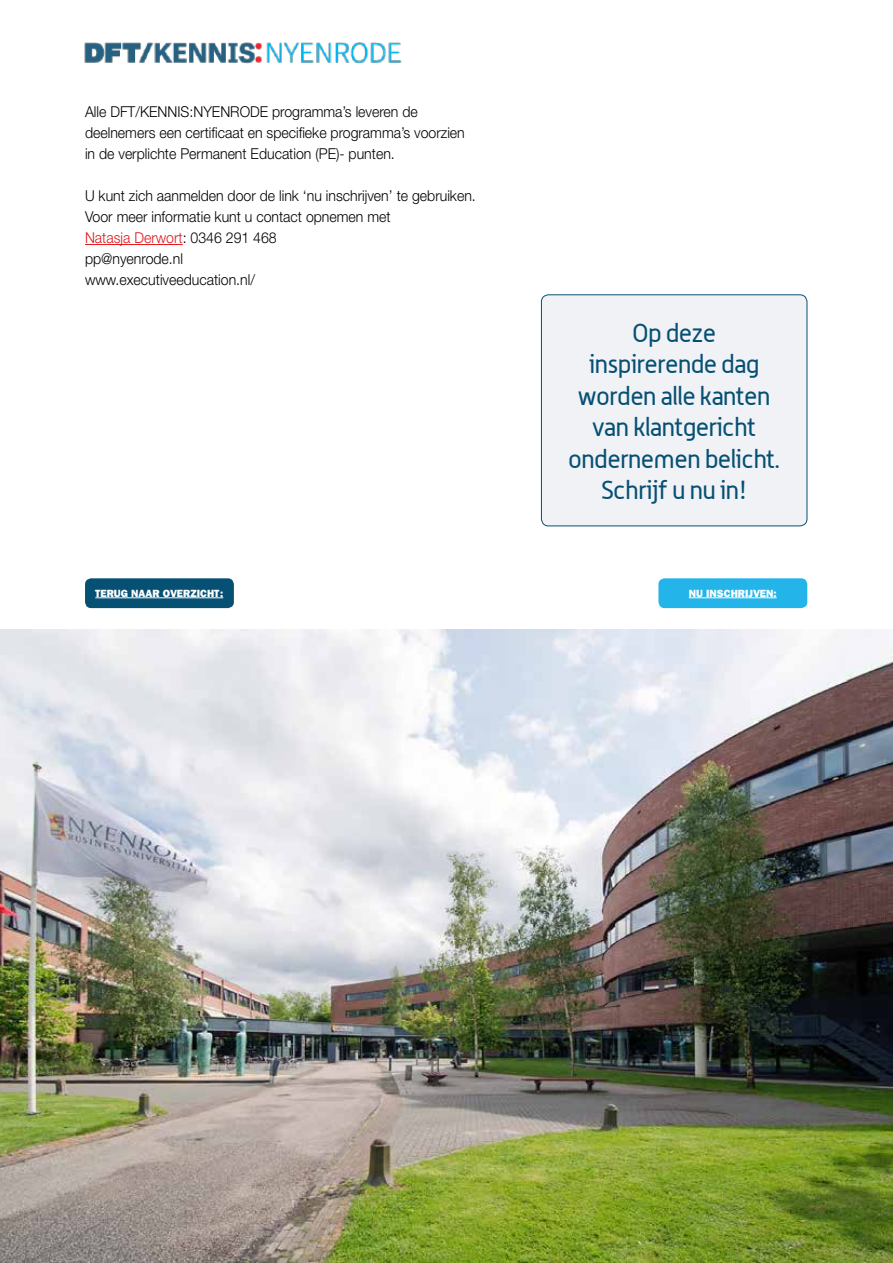
<style>
.page{position:relative;width:893px;height:1263px;background:#fff}
.page>*{position:absolute;margin:0;border:0;box-sizing:border-box;transform-origin:0 0}
.t1{font:25.5px/31.5px "Alwyn";letter-spacing:-.03em;color:#065073;text-align:center}
.t2{font:300 15px/21px "Helvetica Neue LT Pro";color:#000;scale:.94 1}
.t3{font:800 10.5px "Franklin Gothic";color:#fff}
.s1{color:#e1171d}
</style>
<div class="page">
<div style="left:658px;top:578px;width:149px;height:30px;background:#23b4e9;border-radius:6px"></div>
<hr style="left:689px;top:597px;width:88px;height:1px;background:#fff">
<div style="left:85px;top:578px;width:149px;height:30px;background:#065073;border-radius:6px"></div>
<hr style="left:95px;top:597px;width:128px;height:1px;background:#fff">
<img style="left:84px;top:42px;width:318px;height:22px">
<img style="left:0;top:629px;width:892px;height:634px">
<hr style="left:85px;top:244px;width:98px;height:1px;background:#e1171d">
<div style="left:541px;top:295px;width:266px;height:231px;background:#f1f2f6;border-radius:7px"></div>
<div style="left:541px;top:294px;width:266px;height:232px;border:1px solid #065073;border-radius:7px"></div>
<p class="t2" style="left:85px;top:101px;width:406px">Alle DFT/KENNIS:NYENRODE programma’s leveren de deelnemers een certificaat en specifieke programma’s voorzien in de verplichte Permanent Education (PE)- punten.</p>
<p class="t2" style="left:85px;top:185px;width:417px">U kunt zich aanmelden door de link ‘nu inschrĳven’ te gebruiken.<br>Voor meer informatie kunt u contact opnemen met<br><span class="s1">Natasja Derwort</span>: 0346 291 468<br>pp@nyenrode.nl<br>www.executiveeducation.nl/</p>
<h1 class="t1" style="left:568px;top:317px;width:214px">Op deze inspirerende dag worden alle kanten van klantgericht ondernemen belicht.<br>Schrijf u nu in!</h1>
<p class="t3" style="left:95px;top:587px;width:130px">TERUG NAAR OVERZICHT:</p>
<p class="t3" style="left:689px;top:587px;width:89px">NU INSCHRIJVEN:</p>
</div>
